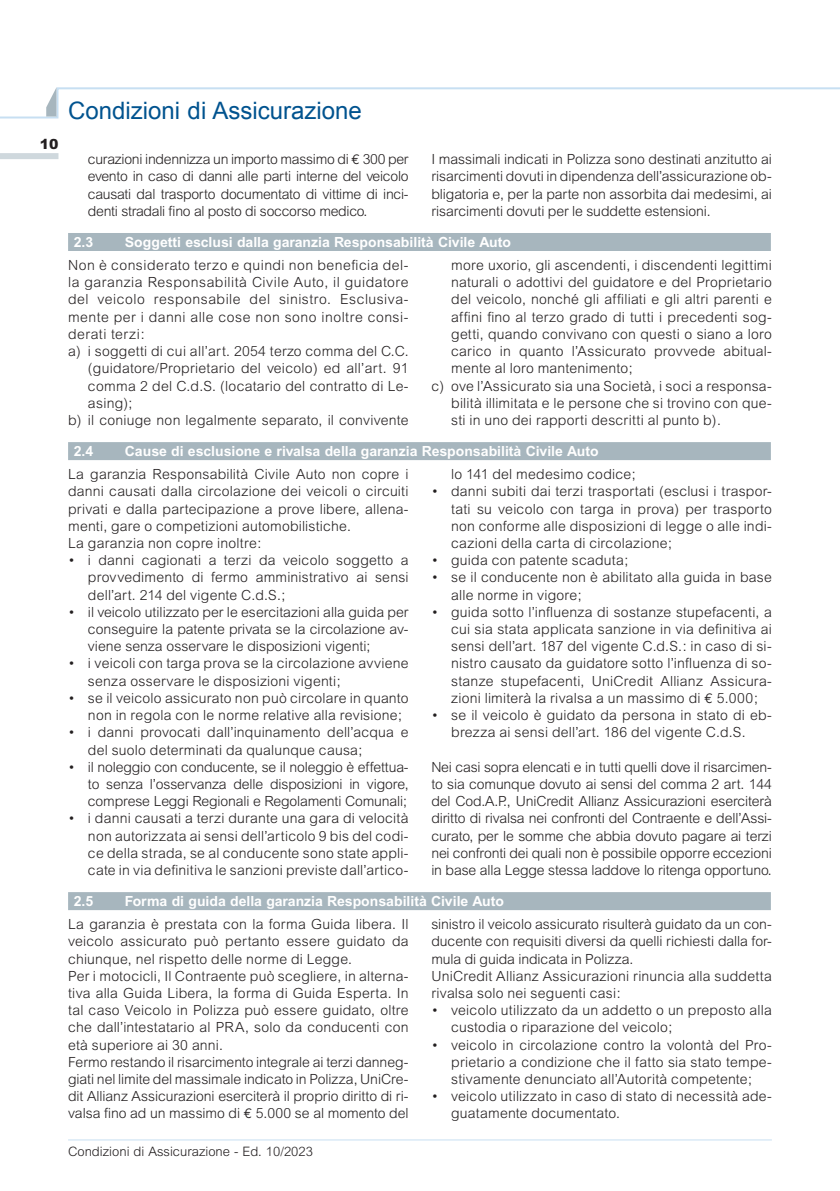
<style>
.page{position:relative;width:840px;height:1191px;background:#fff}
.page>*{position:absolute;margin:0;border:0;box-sizing:border-box;transform-origin:0 0}
.t1{font:24px "Arial";color:#01538f}
._05_TXT_RIENTRO{font:300 14px/17.2px "Arial";letter-spacing:.015em;color:#231f20;text-align:justify}
._01_TXT{font:300 14px/17.2px "Arial";letter-spacing:.015em;color:#231f20;text-align:justify}
._04_TITOLO_BOX_GRIGI{font:700 14px "Arial";color:#fff}
.t2{font:900 14px "Arial";color:#231f20}
.t3{font:300 13px "Arial";color:#231f20}
.s1{font-family:"Euro Mono";font-weight:400}
</style>
<div class="page">
<div style="left:0;top:153px;width:58px;height:6px;background:#cfd8dd"></div>
<svg style="left:0;top:87px;width:839px;height:32px"></svg>
<svg style="left:46px;top:87px;width:10px;height:29px"></svg>
<hr style="left:68px;top:1139px;width:703px;height:1px;background:#c7dff2">
<div style="left:68px;top:233px;width:702px;height:18px;background:#a7b6be"></div>
<div style="left:68px;top:442px;width:702px;height:18px;background:#a7b6be"></div>
<div style="left:68px;top:892px;width:702px;height:18px;background:#a7b6be"></div>
<p class="t2" style="left:40px;top:135px;width:20px">10</p>
<h1 class="t1" style="left:68px;top:94px;width:295px">Condizioni di Assicurazione</h1>
<p class="_05_TXT_RIENTRO" style="left:88px;top:151px;width:322px">curazioni indennizza un importo massimo di <span class="s1">€</span> 300 per evento in caso di danni alle parti interne del veicolo causati dal trasporto documentato di vittime di inci&shy;denti stradali fino al posto di soccorso medico.</p>
<p class="_01_TXT" style="left:431px;top:151px;width:342px">I massimali indicati in Polizza sono destinati anzitutto ai risarcimenti dovuti in dipendenza dell’assicurazione ob&shy;bligatoria e, per la parte non assorbita dai medesimi, ai risarcimenti dovuti per le suddette estensioni.</p>
<p class="_04_TITOLO_BOX_GRIGI" style="left:74px;top:234px;width:21px">2.3</p>
<p class="_04_TITOLO_BOX_GRIGI" style="left:125px;top:234px;width:387px">Soggetti esclusi dalla garanzia Responsabilità Civile Auto</p>
<p class="_01_TXT" style="left:68px;top:256px;width:342px">Non è considerato terzo e quindi non beneficia del&shy;la garanzia Responsabilità Civile Auto, il guidatore del veicolo responsabile del sinistro. Esclusiva&shy;mente per i danni alle cose non sono inoltre consi&shy;derati terzi:</p>
<p class="_05_TXT_RIENTRO" style="left:88px;top:342px;width:322px;text-indent:-20px">a) i soggetti di cui all’art. 2054 terzo comma del C.C. (guidatore/Proprietario del veicolo) ed all’art. 91 comma 2 del C.d.S. (locatario del contratto di Le&shy;asing);</p>
<p class="_05_TXT_RIENTRO" style="left:68px;top:411px;width:342px">b) il coniuge non legalmente separato, il convivente</p>
<p class="_05_TXT_RIENTRO" style="left:451px;top:256px;width:322px">more uxorio, gli ascendenti, i discendenti legittimi naturali o adottivi del guidatore e del Proprietario del veicolo, nonché gli affiliati e gli altri parenti e affini fino al terzo grado di tutti i precedenti sog&shy;getti, quando convivano con questi o siano a loro carico in quanto l’Assicurato provvede abitual&shy;mente al loro mantenimento;</p>
<p class="_05_TXT_RIENTRO" style="left:451px;top:377px;width:322px;text-indent:-20px">c) ove l’Assicurato sia una Società, i soci a responsa&shy;bilità illimitata e le persone che si trovino con que&shy;sti in uno dei rapporti descritti al punto b).</p>
<p class="_04_TITOLO_BOX_GRIGI" style="left:74px;top:443px;width:21px">2.4</p>
<p class="_04_TITOLO_BOX_GRIGI" style="left:125px;top:443px;width:475px">Cause di esclusione e rivalsa della garanzia Responsabilità Civile Auto</p>
<p class="_01_TXT" style="left:68px;top:465px;width:342px">La garanzia Responsabilità Civile Auto non copre i danni causati dalla circolazione dei veicoli o circuiti privati e dalla partecipazione a prove libere, allena&shy;menti, gare o competizioni automobilistiche.</p>
<p class="_01_TXT" style="left:68px;top:534px;width:194px">La garanzia non copre inoltre:</p>
<p class="_05_TXT_RIENTRO" style="left:88px;top:551px;width:322px;text-indent:-20px">• i danni cagionati a terzi da veicolo soggetto a provvedimento di fermo amministrativo ai sensi dell’art. 214 del vigente C.d.S.;</p>
<p class="_05_TXT_RIENTRO" style="left:88px;top:603px;width:322px;text-indent:-20px">• il veicolo utilizzato per le esercitazioni alla guida per conseguire la patente privata se la circolazione av&shy;viene senza osservare le disposizioni vigenti;</p>
<p class="_05_TXT_RIENTRO" style="left:88px;top:655px;width:322px;text-indent:-20px">• i veicoli con targa prova se la circolazione avviene senza osservare le disposizioni vigenti;</p>
<p class="_05_TXT_RIENTRO" style="left:88px;top:689px;width:322px;text-indent:-20px">• se il veicolo assicurato non può circolare in quanto non in regola con le norme relative alla revisione;</p>
<p class="_05_TXT_RIENTRO" style="left:88px;top:723px;width:322px;text-indent:-20px">• i danni provocati dall’inquinamento dell’acqua e del suolo determinati da qualunque causa;</p>
<p class="_05_TXT_RIENTRO" style="left:88px;top:758px;width:322px;text-indent:-20px">• il noleggio con conducente, se il noleggio è effettua&shy;to senza l’osservanza delle disposizioni in vigore, comprese Leggi Regionali e Regolamenti Comunali;</p>
<p class="_05_TXT_RIENTRO" style="left:88px;top:809px;width:322px;text-indent:-20px">• i danni causati a terzi durante una gara di velocità non autorizzata ai sensi dell’articolo 9 bis del codi&shy;ce della strada, se al conducente sono state appli&shy;cate in via definitiva le sanzioni previste dall’artico-</p>
<p class="_05_TXT_RIENTRO" style="left:451px;top:465px;width:186px">lo 141 del medesimo codice;</p>
<p class="_05_TXT_RIENTRO" style="left:451px;top:483px;width:322px;text-indent:-20px">• danni subiti dai terzi trasportati (esclusi i traspor&shy;tati su veicolo con targa in prova) per trasporto non conforme alle disposizioni di legge o alle indi&shy;cazioni della carta di circolazione;</p>
<p class="_05_TXT_RIENTRO" style="left:431px;top:551px;width:198px">• guida con patente scaduta;</p>
<p class="_05_TXT_RIENTRO" style="left:451px;top:569px;width:322px;text-indent:-20px">• se il conducente non è abilitato alla guida in base alle norme in vigore;</p>
<p class="_05_TXT_RIENTRO" style="left:451px;top:603px;width:322px;text-indent:-20px">• guida sotto l’influenza di sostanze stupefacenti, a cui sia stata applicata sanzione in via definitiva ai sensi dell’art. 187 del vigente C.d.S.: in caso di si&shy;nistro causato da guidatore sotto l’influenza di so&shy;stanze stupefacenti, UniCredit Allianz Assicura&shy;zioni limiterà la rivalsa a un massimo di <span class="s1">€</span> 5.000;</p>
<p class="_05_TXT_RIENTRO" style="left:431px;top:706px;width:342px;text-align:center">• se il veicolo è guidato da persona in stato di eb&shy;brezza ai sensi dell’art. 186 del vigente C.d.S.</p>
<p class="_01_TXT" style="left:431px;top:758px;width:342px">Nei casi sopra elencati e in tutti quelli dove il risarcimen&shy;to sia comunque dovuto ai sensi del comma 2 art. 144 del Cod.A.P., UniCredit Allianz Assicurazioni eserciterà diritto di rivalsa nei confronti del Contraente e dell’Assi&shy;curato, per le somme che abbia dovuto pagare ai terzi nei confronti dei quali non è possibile opporre eccezioni in base alla Legge stessa laddove lo ritenga opportuno.</p>
<p class="_04_TITOLO_BOX_GRIGI" style="left:74px;top:893px;width:21px">2.5</p>
<p class="_04_TITOLO_BOX_GRIGI" style="left:125px;top:893px;width:380px">Forma di guida della garanzia Responsabilità Civile Auto</p>
<p class="_01_TXT" style="left:68px;top:915px;width:342px">La garanzia è prestata con la forma Guida libera. Il veicolo assicurato può pertanto essere guidato da chiunque, nel rispetto delle norme di Legge.</p>
<p class="_01_TXT" style="left:68px;top:967px;width:342px">Per i motocicli, Il Contraente può scegliere, in alterna&shy;tiva alla Guida Libera, la forma di Guida Esperta. In tal caso Veicolo in Polizza può essere guidato, oltre che dall’intestatario al PRA, solo da conducenti con età superiore ai 30 anni.</p>
<p class="_01_TXT" style="left:68px;top:1053px;width:342px">Fermo restando il risarcimento integrale ai terzi danneg&shy;giati nel limite del massimale indicato in Polizza, UniCre&shy;dit Allianz Assicurazioni eserciterà il proprio diritto di ri&shy;valsa fino ad un massimo di <span class="s1">€</span> 5.000 se al momento del</p>
<p class="_01_TXT" style="left:431px;top:915px;width:342px">sinistro il veicolo assicurato risulterà guidato da un con&shy;ducente con requisiti diversi da quelli richiesti dalla for&shy;mula di guida indicata in Polizza.</p>
<p class="_01_TXT" style="left:431px;top:967px;width:342px">UniCredit Allianz Assicurazioni rinuncia alla suddetta rivalsa solo nei seguenti casi:</p>
<p class="_05_TXT_RIENTRO" style="left:451px;top:1001px;width:322px;text-indent:-20px">• veicolo utilizzato da un addetto o un preposto alla custodia o riparazione del veicolo;</p>
<p class="_05_TXT_RIENTRO" style="left:451px;top:1036px;width:322px;text-indent:-20px">• veicolo in circolazione contro la volontà del Pro&shy;prietario a condizione che il fatto sia stato tempe&shy;stivamente denunciato all’Autorità competente;</p>
<p class="_05_TXT_RIENTRO" style="left:451px;top:1087px;width:322px;text-indent:-20px">• veicolo utilizzato in caso di stato di necessità ade&shy;guatamente documentato.</p>
<p class="t3" style="left:68px;top:1144px;width:246px">Condizioni di Assicurazione - Ed. 10/2023</p>
</div>
